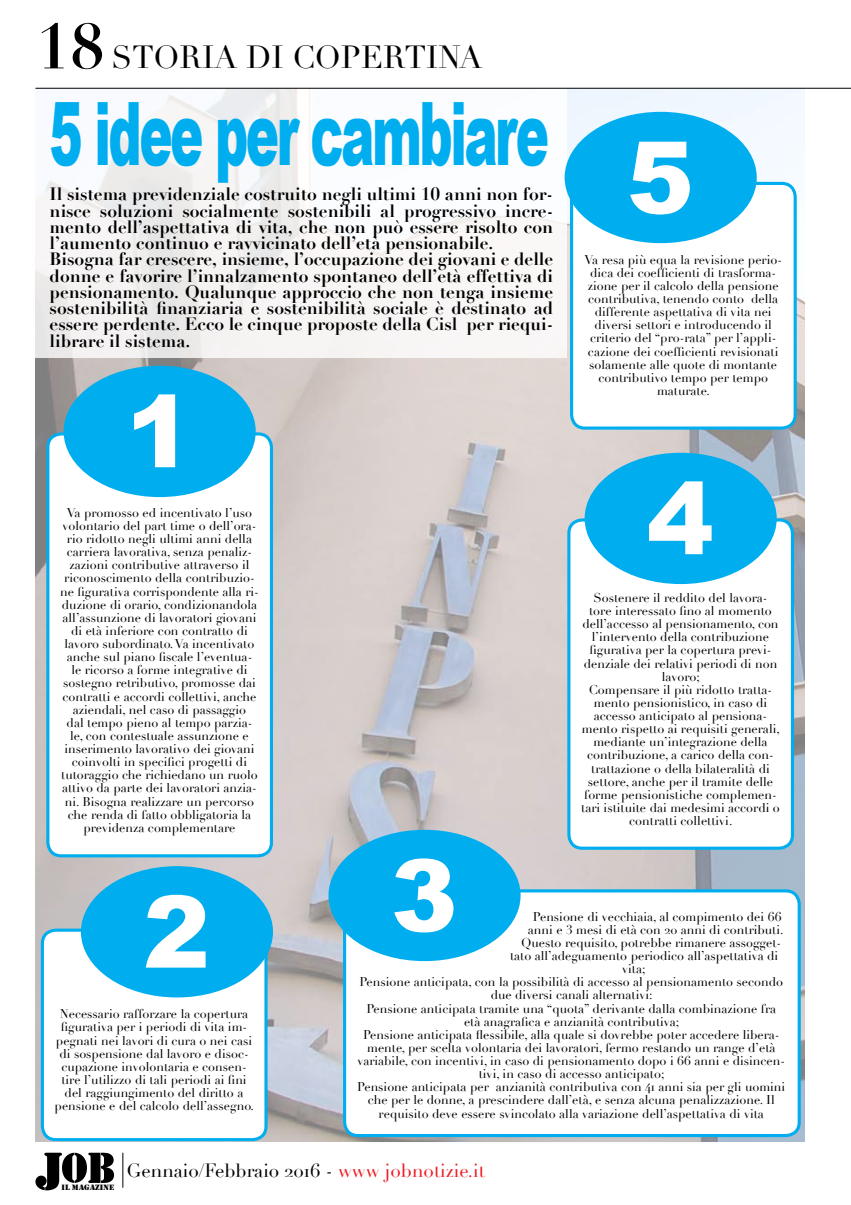
<style>
.page{position:relative;width:851px;height:1205px;background:#fff}
.page>*{position:absolute;margin:0;border:0;box-sizing:border-box;transform-origin:0 0}
.t1{font:900 100px "Arial";color:#fff}
.t2{font:900 87.5px "Arial";letter-spacing:-.05em;color:#00aeef;scale:.57 1}
.t3{font:700 62.5px "Didot";color:#000}
.t4{font:31.25px "Didot";color:#000}
.t5{font:18.75px "Didot";color:#000}
.t6{font:700 17.5px/16.2px "Didot";color:#000}
.t7{font:12.5px/13.1px "Didot";color:#000;text-align:center}
.t8{font:8px "Stencil";color:#000;scale:1.1 1}
.s1{color:#ed1d24}
</style>
<div class="page">
<img style="left:35px;top:89px;width:769px;height:1052px">
<div style="left:35px;top:88px;width:532px;height:270px;background:linear-gradient(to right,#f0f0f0,#fbfbfb)"></div>
<hr style="left:35px;top:88px;width:815px;height:1px;background:#000">
<svg style="left:35px;top:1152px;width:79px;height:38px"></svg>
<hr style="left:122px;top:1152px;width:1px;height:35px;background:#000">
<div style="left:344px;top:891px;width:455px;height:244px;background:#fff;border-radius:13px"></div>
<div style="left:343px;top:889px;width:457px;height:248px;border:3px solid #00aeef;border-radius:13px"></div>
<div style="left:328px;top:830px;width:192px;height:131px;background:#00aeef;border-radius:50%"></div>
<div style="left:571px;top:183px;width:224px;height:245px;background:#fff;border-radius:13px"></div>
<div style="left:570px;top:182px;width:226px;height:248px;border:3px solid #00aeef;border-radius:13px"></div>
<div style="left:564px;top:112px;width:192px;height:131px;background:#00aeef;border-radius:50%"></div>
<div style="left:42px;top:930px;width:224px;height:209px;background:#fff;border-radius:13px"></div>
<div style="left:41px;top:928px;width:226px;height:213px;border:3px solid #00aeef;border-radius:13px"></div>
<div style="left:81px;top:866px;width:192px;height:131px;background:#00aeef;border-radius:50%"></div>
<div style="left:48px;top:434px;width:223px;height:422px;background:#fff;border-radius:13px"></div>
<div style="left:46px;top:432px;width:227px;height:425px;border:3px solid #00aeef;border-radius:13px"></div>
<div style="left:64px;top:366px;width:192px;height:131px;background:#00aeef;border-radius:50%"></div>
<div style="left:568px;top:520px;width:224px;height:328px;background:#fff;border-radius:13px"></div>
<div style="left:567px;top:518px;width:226px;height:332px;border:3px solid #00aeef;border-radius:13px"></div>
<div style="left:584px;top:453px;width:192px;height:131px;background:#00aeef;border-radius:50%"></div>
<h3 class="t3" style="left:35px;top:7px;width:71px">18</h3>
<h3 class="t4" style="left:111px;top:39px;width:372px">STORIA DI COPERTINA</h3>
<h2 class="t2" style="left:50px;top:70px;width:877px">5 idee per cambiare</h2>
<p class="t6" style="left:50px;top:186px;width:505px">Il sistema previdenziale costruito negli ultimi 10 anni non for&shy;nisce soluzioni socialmente sostenibili al progressivo incre&shy;mento dell’aspettativa di vita, che non può essere risolto con l’aumento continuo e ravvicinato dell’età pensionabile.<br>Bisogna far crescere, insieme, l’occupazione dei giovani e delle donne e favorire l’innalzamento spontaneo dell’età effettiva di pensionamento. Qualunque approccio che non tenga insieme sostenibilità finanziaria e sostenibilità sociale è destinato ad essere perdente. Ecco le cinque proposte della Cisl per riequi&shy;librare il sistema.</p>
<h1 class="t1" style="left:126px;top:359px;width:68px">1</h1>
<p class="t7" style="left:60px;top:506px;width:200px">Va promosso ed incentivato l’uso volontario del part time o dell’ora&shy;rio ridotto negli ultimi anni della carriera lavorativa, senza penaliz&shy;zazioni contributive attraverso il riconoscimento della contribuzio&shy;ne figurativa corrispondente alla ri&shy;duzione di orario, condizionandola all’assunzione di lavoratori giovani di età inferiore con contratto di lavoro subordinato. Va incentivato anche sul piano fiscale l’eventua-<br>le ricorso a forme integrative di sostegno retributivo, promosse dai contratti e accordi collettivi, anche aziendali, nel caso di passaggio<br>dal tempo pieno al tempo parzia&shy;le, con contestuale assunzione e inserimento lavorativo dei giovani coinvolti in specifici progetti di tutoraggio che richiedano un ruolo attivo da parte dei lavoratori anzia&shy;ni. Bisogna realizzare un percorso che renda di fatto obbligatoria la previdenza complementare</p>
<h1 class="t1" style="left:627px;top:105px;width:68px">5</h1>
<p class="t7" style="left:584px;top:253px;width:199px">Va resa più equa la revisione perio&shy;dica dei coefficienti di trasforma&shy;zione per il calcolo della pensione contributiva, tenendo conto della differente aspettativa di vita nei diversi settori e introducendo il criterio del “pro-rata” per l’appli&shy;cazione dei coefficienti revisionati solamente alle quote di montante contributivo tempo per tempo maturate.</p>
<h1 class="t1" style="left:646px;top:446px;width:68px">4</h1>
<p class="t7" style="left:581px;top:591px;width:200px">Sostenere il reddito del lavora&shy;tore interessato fino al momento dell’accesso al pensionamento, con l’intervento della contribuzione figurativa per la copertura previ&shy;denziale dei relativi periodi di non lavoro;<br>Compensare il più ridotto tratta&shy;mento pensionistico, in caso di accesso anticipato al pensiona&shy;mento rispetto ai requisiti generali, mediante un’integrazione della contribuzione, a carico della con&shy;trattazione o della bilateralità di settore, anche per il tramite delle forme pensionistiche complemen&shy;tari istituite dai medesimi accordi o contratti collettivi.</p>
<h1 class="t1" style="left:143px;top:859px;width:68px">2</h1>
<p class="t7" style="left:55px;top:1008px;width:201px">Necessario rafforzare la copertura figurativa per i periodi di vita im&shy;pegnati nei lavori di cura o nei casi di sospensione dal lavoro e disoc&shy;cupazione involontaria e consen&shy;tire l’utilizzo di tali periodi ai fini del raggiungimento del diritto a pensione e del calcolo dell’assegno.</p>
<h1 class="t1" style="left:391px;top:823px;width:68px">3</h1>
<p class="t7" style="left:533px;top:910px;width:250px">Pensione di vecchiaia, al compimento dei 66</p>
<p class="t7" style="left:528px;top:923px;width:257px">anni e 3 mesi di età con 20 anni di contributi.</p>
<p class="t7" style="left:521px;top:936px;width:261px">Questo requisito, potrebbe rimanere assogget-</p>
<p class="t7" style="left:510px;top:949px;width:270px">tato all’adeguamento periodico all’aspettativa di</p>
<p class="t7" style="left:622px;top:962px;width:25px">vita;</p>
<p class="t7" style="left:359px;top:975px;width:425px">Pensione anticipata, con la possibilità di accesso al pensionamento secondo</p>
<p class="t7" style="left:490px;top:989px;width:163px">due diversi canali alternativi:</p>
<p class="t7" style="left:366px;top:1002px;width:411px">Pensione anticipata tramite una “quota” derivante dalla combinazione fra</p>
<p class="t7" style="left:464px;top:1015px;width:217px">età anagrafica e anzianità contributiva;</p>
<p class="t7" style="left:363px;top:1028px;width:418px">Pensione anticipata flessibile, alla quale si dovrebbe poter accedere libera-</p>
<p class="t7" style="left:367px;top:1041px;width:410px">mente, per scelta volontaria dei lavoratori, fermo restando un range d’età</p>
<p class="t7" style="left:357px;top:1054px;width:429px">variabile, con incentivi, in caso di pensionamento dopo i 66 anni e disincen-</p>
<p class="t7" style="left:478px;top:1067px;width:187px">tivi, in caso di accesso anticipato;</p>
<p class="t7" style="left:357px;top:1080px;width:429px">Pensione anticipata per anzianità contributiva con 41 anni sia per gli uomini</p>
<p class="t7" style="left:368px;top:1094px;width:408px">che per le donne, a prescindere dall’età, e senza alcuna penalizzazione. Il</p>
<p class="t7" style="left:378px;top:1107px;width:387px">requisito deve essere svincolato alla variazione dell’aspettativa di vita</p>
<p class="t8" style="left:62px;top:1183px;width:49px">IL MAGAZINE</p>
<h3 class="t5" style="left:126px;top:1159px;width:360px">Gennaio/Febbraio 2016 - <span class="s1">www jobnotizie.it</span></h3>
</div>
